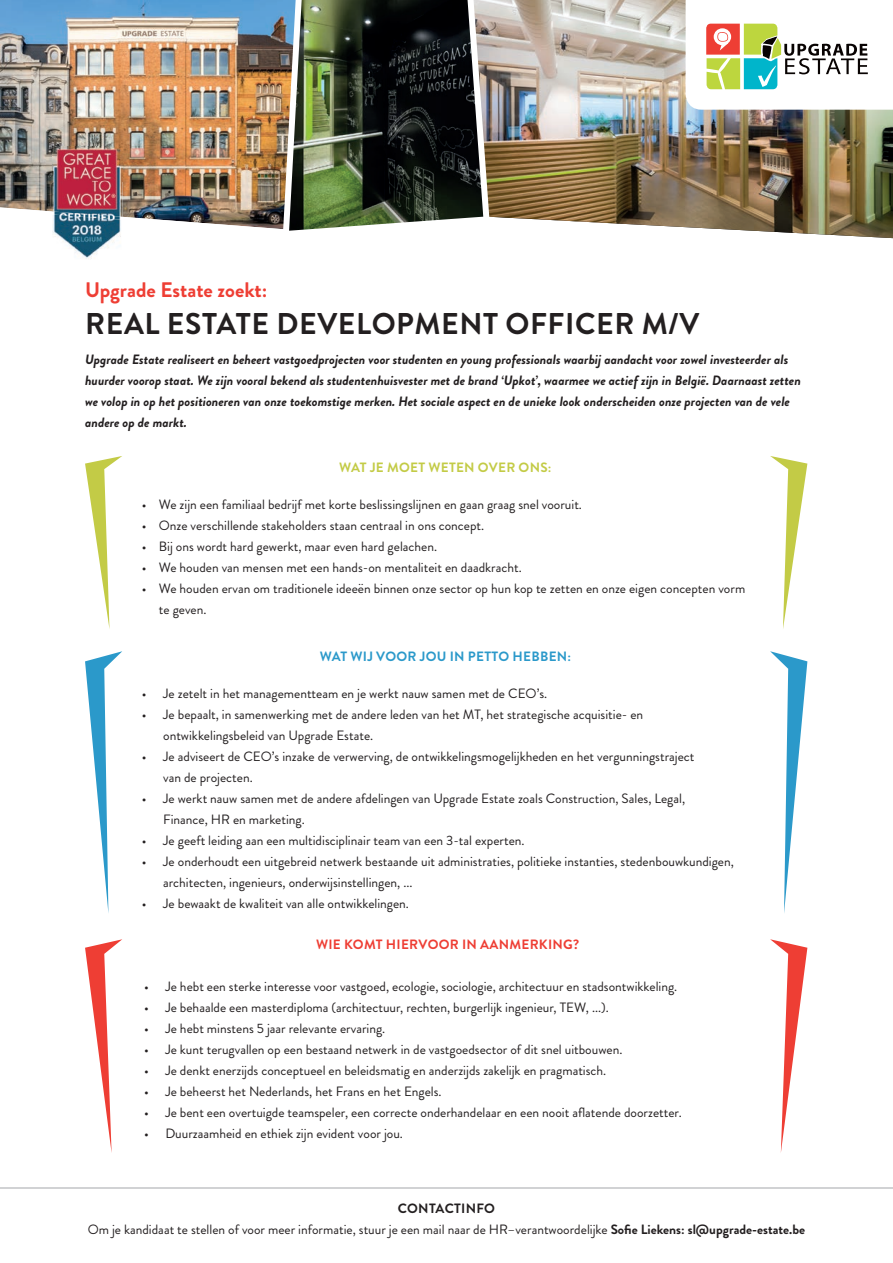
<style>
.page{position:relative;width:893px;height:1263px;background:#fff}
.page>*{position:absolute;margin:0;border:0;box-sizing:border-box;transform-origin:0 0}
.t1{font:700 30px "Brandon Grotesque";letter-spacing:.02em;color:#231f20}
.t2{font:700 21px "Brandon Grotesque";color:#ee3e34}
.t3{font:13.5px/21px "Brandon Grotesque";color:#231f20}
.t4{font:italic 700 13.5px/21px "Brandon Grotesque";color:#231f20}
.t5{font:700 13.5px "Brandon Grotesque";letter-spacing:.02em;color:#ee3e34}
.t6{font:700 13.5px "Brandon Grotesque";letter-spacing:.02em;color:#2b99ca}
.t7{font:700 13.5px "Brandon Grotesque";letter-spacing:.02em;color:#c3cb46}
.s1{font-weight:700}
</style>
<div class="page">
<img style="left:0;top:0;width:283px;height:229px">
<img style="left:490px;top:0;width:403px;height:238px">
<svg style="left:686px;top:0;width:207px;height:110px"></svg>
<img style="left:283px;top:0;width:207px;height:231px">
<hr style="left:0;top:1187px;width:893px;height:1px;background:#d1d2d4">
<svg style="left:85px;top:456px;width:37px;height:173px"></svg>
<svg style="left:770px;top:456px;width:37px;height:173px"></svg>
<svg style="left:85px;top:651px;width:37px;height:262px"></svg>
<svg style="left:770px;top:651px;width:37px;height:262px"></svg>
<svg style="left:85px;top:939px;width:37px;height:214px"></svg>
<svg style="left:770px;top:939px;width:37px;height:214px"></svg>
<img style="left:52px;top:220px;width:70px;height:39px">
<img style="left:52px;top:146px;width:70px;height:65px">
<img style="left:52px;top:211px;width:70px;height:9px">
<h2 class="t2" style="left:85px;top:275px;width:184px">Upgrade Estate zoekt:</h2>
<h1 class="t1" style="left:85px;top:302px;width:616px">REAL ESTATE DEVELOPMENT OFFICER M/V</h1>
<p class="t4" style="left:85px;top:349px;width:717px">Upgrade Estate realiseert en beheert vastgoedprojecten voor studenten en young professionals waarbij aandacht voor zowel investeerder als huurder voorop staat. We zijn vooral bekend als studentenhuisvester met de brand ‘Upkot’, waarmee we actief zijn in België. Daarnaast zetten we volop in op het positioneren van onze toekomstige merken. Het sociale aspect en de unieke look onderscheiden onze projecten van de vele andere op de markt.</p>
<p class="t7" style="left:339px;top:458px;width:214px">WAT JE MOET WETEN OVER ONS:</p>
<p class="t3" style="left:142px;top:494px;width:442px">• We zijn een familiaal bedrijf met korte beslissingslijnen en gaan graag snel vooruit.</p>
<p class="t3" style="left:142px;top:515px;width:344px">• Onze verschillende stakeholders staan centraal in ons concept.</p>
<p class="t3" style="left:142px;top:536px;width:297px">• Bij ons wordt hard gewerkt, maar even hard gelachen.</p>
<p class="t3" style="left:142px;top:557px;width:381px">• We houden van mensen met een hands-on mentaliteit en daadkracht.</p>
<p class="t3" style="left:159px;top:578px;width:588px;text-indent:-17px">• We houden ervan om traditionele ideeën binnen onze sector op hun kop te zetten en onze eigen concepten vorm te geven.</p>
<p class="t6" style="left:320px;top:647px;width:253px">WAT WIJ VOOR JOU IN PETTO HEBBEN:</p>
<p class="t3" style="left:142px;top:683px;width:407px">• Je zetelt in het managementteam en je werkt nauw samen met de CEO’s.</p>
<p class="t3" style="left:163px;top:704px;width:482px;text-indent:-21px">• Je bepaalt, in samenwerking met de andere leden van het MT, het strategische acquisitie- en ontwikkelingsbeleid van Upgrade Estate.</p>
<p class="t3" style="left:163px;top:746px;width:533px;text-indent:-21px">• Je adviseert de CEO’s inzake de verwerving, de ontwikkelingsmogelijkheden en het vergunningstraject van de projecten.</p>
<p class="t3" style="left:163px;top:788px;width:523px;text-indent:-21px">• Je werkt nauw samen met de andere afdelingen van Upgrade Estate zoals Construction, Sales, Legal,<br>Finance, HR en marketing.</p>
<p class="t3" style="left:142px;top:830px;width:384px">• Je geeft leiding aan een multidisciplinair team van een 3-tal experten.</p>
<p class="t3" style="left:163px;top:851px;width:572px;text-indent:-21px">• Je onderhoudt een uitgebreid netwerk bestaande uit administraties, politieke instanties, stedenbouwkundigen, architecten, ingenieurs, onderwijsinstellingen, ...</p>
<p class="t3" style="left:142px;top:893px;width:269px">• Je bewaakt de kwaliteit van alle ontwikkelingen.</p>
<p class="t5" style="left:316px;top:935px;width:265px">WIE KOMT HIERVOOR IN AANMERKING?</p>
<p class="t3" style="left:144px;top:976px;width:535px">• Je hebt een sterke interesse voor vastgoed, ecologie, sociologie, architectuur en stadsontwikkeling.</p>
<p class="t3" style="left:144px;top:997px;width:466px">• Je behaalde een masterdiploma (architectuur, rechten, burgerlijk ingenieur, TEW, ...).</p>
<p class="t3" style="left:144px;top:1018px;width:243px">• Je hebt minstens 5 jaar relevante ervaring.</p>
<p class="t3" style="left:144px;top:1039px;width:480px">• Je kunt terugvallen op een bestaand netwerk in de vastgoedsector of dit snel uitbouwen.</p>
<p class="t3" style="left:144px;top:1060px;width:464px">• Je denkt enerzijds conceptueel en beleidsmatig en anderzijds zakelijk en pragmatisch.</p>
<p class="t3" style="left:144px;top:1081px;width:299px">• Je beheerst het Nederlands, het Frans en het Engels.</p>
<p class="t3" style="left:144px;top:1102px;width:539px">• Je bent een overtuigde teamspeler, een correcte onderhandelaar en een nooit aflatende doorzetter.</p>
<p class="t3" style="left:144px;top:1123px;width:260px">• Duurzaamheid en ethiek zijn evident voor jou.</p>
<p class="t3" style="left:88px;top:1198px;width:719px;text-align:center"><span class="s1">CONTACTINFO<br></span>Om je kandidaat te stellen of voor meer informatie, stuur je een mail naar de HR–verantwoordelijke <span class="s1">Sofie Liekens: sl@upgrade-estate.be</span></p>
</div>
